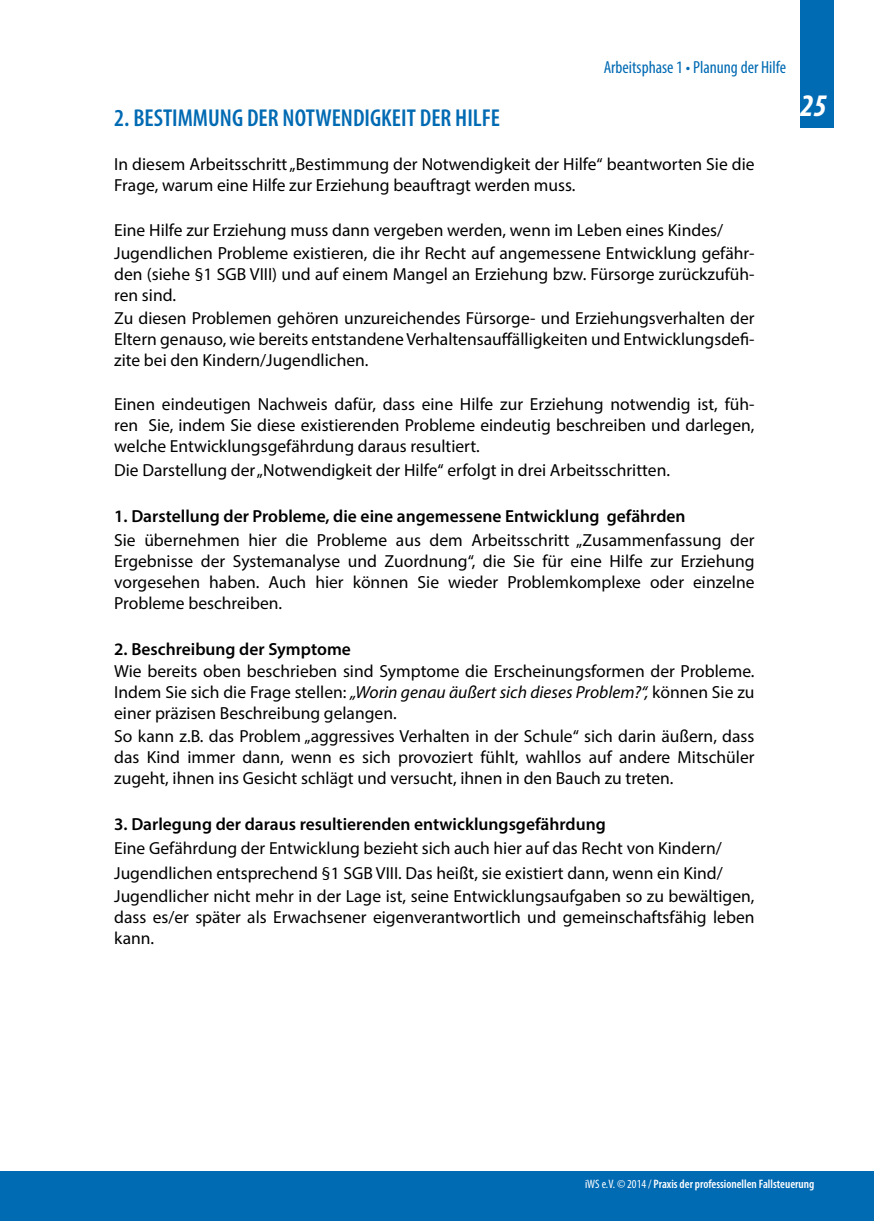
<style>
.page{position:relative;width:874px;height:1221px;background:#fff}
.page>*{position:absolute;margin:0;border:0;box-sizing:border-box;transform-origin:0 0}
.t1{font:italic 700 condensed 31.5px "Myriad Pro";color:#fff}
.t2{font:600 condensed 24.5px "Myriad Pro";color:#006ab3}
.t3{font:17.5px/21px "Myriad Pro";color:#000;text-align:justify}
.t4{font:600 17.5px "Myriad Pro";color:#000}
.t5{font:condensed 17.5px "Myriad Pro";color:#006ab3}
.t6{font:600 condensed 12.25px "Myriad Pro";color:#fff}
.s1{font-style:italic}
.s2{font-weight:400}
</style>
<div class="page">
<div style="left:0;top:1171px;width:873px;height:49px;background:#006ab3"></div>
<div style="left:799px;top:0;width:34px;height:128px;background:#006ab3"></div>
<p class="t5" style="left:603px;top:57px;width:184px">Arbeitsphase 1 • Planung der Hilfe</p>
<h2 class="t2" style="left:114px;top:104px;width:387px">2. BESTIMMUNG DER NOTWENDIGKEIT DER HILFE</h2>
<p class="t3" style="left:114px;top:153px;width:641px">In diesem Arbeitsschritt „Bestimmung der Notwendigkeit der Hilfe“ beantworten Sie die<br>Frage, warum eine Hilfe zur Erziehung beauftragt werden muss.</p>
<p class="t3" style="left:114px;top:219px;width:641px;line-height:22.8px">Eine Hilfe zur Erziehung muss dann vergeben werden, wenn im Leben eines Kindes/<br>Jugendlichen Probleme existieren, die ihr Recht auf angemessene Entwicklung gefähr-</p>
<p class="t3" style="left:114px;top:263px;width:641px">den (siehe §1 SGB VIII) und auf einem Mangel an Erziehung bzw. Fürsorge zurückzufüh&shy;ren sind.</p>
<p class="t3" style="left:114px;top:307px;width:641px">Zu diesen Problemen gehören unzureichendes Fürsorge- und Erziehungsverhalten der Eltern genauso, wie bereits entstandene Verhaltensauffälligkeiten und Entwicklungsdefi&shy;zite bei den Kindern/Jugendlichen.</p>
<p class="t3" style="left:114px;top:393px;width:641px">Einen eindeutigen Nachweis dafür, dass eine Hilfe zur Erziehung notwendig ist, füh&shy;ren Sie, indem Sie diese existierenden Probleme eindeutig beschreiben und darlegen, welche Entwicklungsgefährdung daraus resultiert.</p>
<p class="t3" style="left:114px;top:459px;width:557px">Die Darstellung der „Notwendigkeit der Hilfe“ erfolgt in drei Arbeitsschritten.</p>
<p class="t4" style="left:114px;top:504px;width:572px">1. Darstellung der Probleme, die eine angemessene Entwicklung gefährden</p>
<p class="t3" style="left:114px;top:529px;width:641px">Sie übernehmen hier die Probleme aus dem Arbeitsschritt „Zusammenfassung der Ergebnisse der Systemanalyse und Zuordnung“, die Sie für eine Hilfe zur Erziehung vorgesehen haben. Auch hier können Sie wieder Problemkomplexe oder einzelne Probleme beschreiben.</p>
<p class="t4" style="left:114px;top:637px;width:238px">2. Beschreibung der Symptome</p>
<p class="t3" style="left:114px;top:660px;width:641px">Wie bereits oben beschrieben sind Symptome die Erscheinungsformen der Probleme.<br>Indem Sie sich die Frage stellen: <span class="s1">„Worin genau äußert sich dieses Problem?“,</span> können Sie zu einer präzisen Beschreibung gelangen.</p>
<p class="t3" style="left:114px;top:725px;width:641px">So kann z.B. das Problem „aggressives Verhalten in der Schule“ sich darin äußern, dass das Kind immer dann, wenn es sich provoziert fühlt, wahllos auf andere Mitschüler zugeht, ihnen ins Gesicht schlägt und versucht, ihnen in den Bauch zu treten.</p>
<p class="t4" style="left:114px;top:812px;width:493px">3. Darlegung der daraus resultierenden entwicklungsgefährdung</p>
<p class="t3" style="left:114px;top:835px;width:610px;line-height:24.5px">Eine Gefährdung der Entwicklung bezieht sich auch hier auf das Recht von Kindern/<br>Jugendlichen entsprechend §1 SGB VIII. Das heißt, sie existiert dann, wenn ein Kind/</p>
<p class="t3" style="left:114px;top:884px;width:641px">Jugendlicher nicht mehr in der Lage ist, seine Entwicklungsaufgaben so zu bewältigen, dass es/er später als Erwachsener eigenverantwortlich und gemeinschaftsfähig leben kann.</p>
<h1 class="t1" style="left:799px;top:86px;width:29px">25</h1>
<p class="t6" style="left:584px;top:1177px;width:231px"><span class="s2">iWS e.V. © 2014 /</span> Praxis der professionellen Fallsteuerung</p>
</div>
